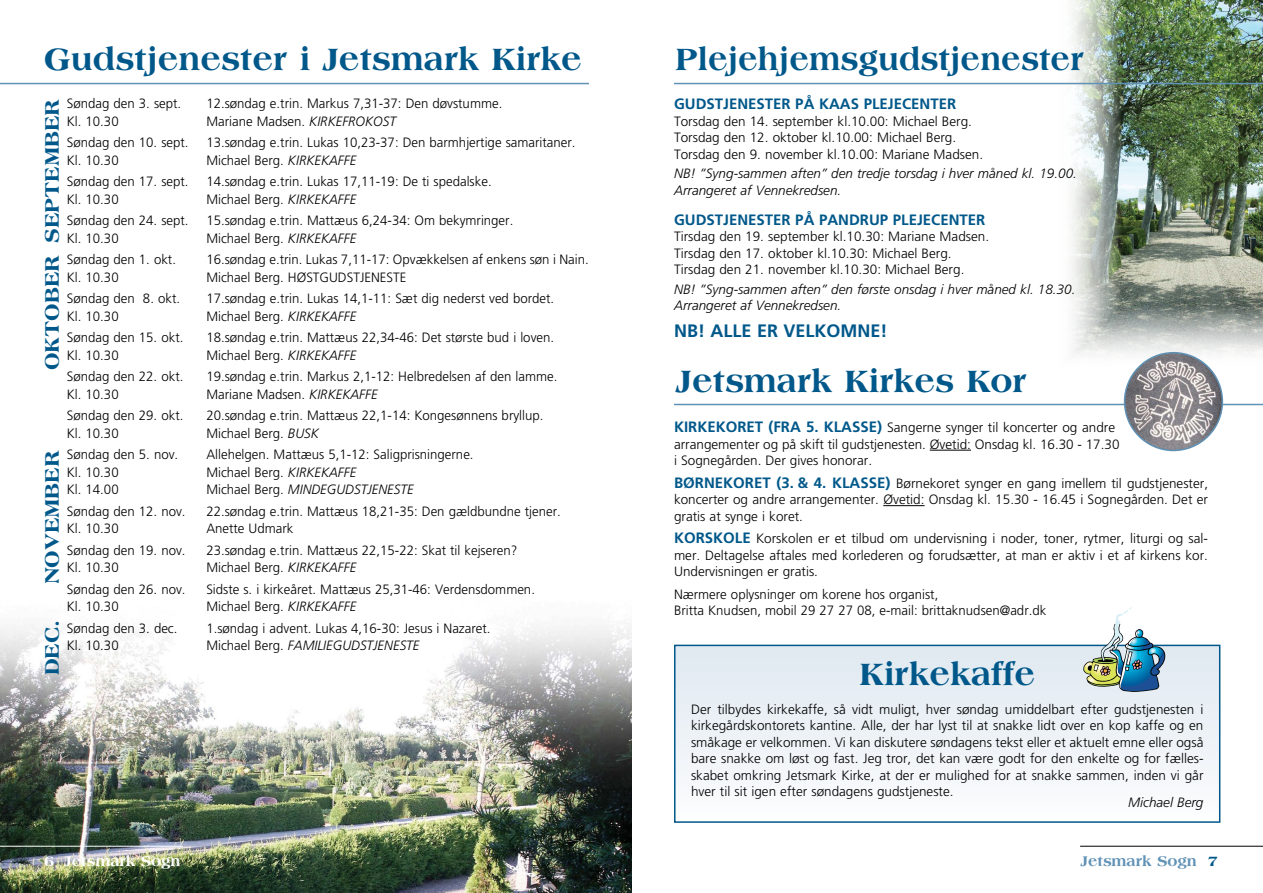
<style>
.page{position:relative;width:1263px;height:893px;background:#fff}
.page>*{position:absolute;margin:0;border:0;box-sizing:border-box;transform-origin:0 0}
.t1{font:800 33px "Americana";color:#00588a}
.t2{font:800 33px "Americana";color:#00588a;scale:.95 1}
.t3{font:800 21px "Americana";color:#00588a}
.t4{font:700 18px "Frutiger";color:#00588a}
.t5{font:700 15px "Frutiger";color:#00588a}
.t6{font:800 15px "Americana";color:#6092b6}
.t7{font:800 15px "Americana";color:#fff}
.t8{font:300 13.5px/16.5px "Frutiger";color:#000}
.t9{font:italic 300 13.5px/16.5px "Frutiger";color:#000}
.s1{font-style:italic}
.s2{font-style:normal}
.s3{font-weight:700;font-size:15px;color:#00588a}
.s4{color:#00588a}
</style>
<div class="page">
<img style="left:1058px;top:0;width:205px;height:369px">
<hr style="left:0;top:83px;width:589px;height:1px;background:#6092b6">
<hr style="left:674px;top:83px;width:589px;height:1px;background:#6092b6">
<hr style="left:1222px;top:404px;width:41px;height:1px;background:#6092b6">
<hr style="left:674px;top:404px;width:451px;height:1px;background:#6092b6">
<hr style="left:930px;top:450px;width:41px;height:1px;background:#000">
<hr style="left:883px;top:505px;width:41px;height:1px;background:#000">
<hr style="left:1080px;top:846px;width:183px;height:1px;background:#000">
<div style="left:675px;top:645px;width:545px;height:177px;background:linear-gradient(to bottom,#dfe8f0,#fcfcfd)"></div>
<div style="left:674px;top:645px;width:546px;height:178px;border:2px solid #00588a"></div>
<img style="left:1083px;top:607px;width:83px;height:85px">
<img style="left:1124px;top:353px;width:98px;height:97px;border-radius:49px">
<div style="left:1124px;top:352px;width:99px;height:99px;border:2px solid #6092b6;border-radius:50%"></div>
<img style="left:0;top:623px;width:631px;height:270px">
<hr style="left:0;top:846px;width:183px;height:1px;background:#fff">
<h1 class="t1" style="left:44px;top:39px;width:539px">Gudstjenester i Jetsmark Kirke</h1>
<h1 class="t2" style="left:675px;top:39px;width:431px">Plejehjemsgudstjenester</h1>
<p class="t5" style="left:674px;top:95px;width:284px">GUDSTJENESTER PÅ KAAS PLEJECENTER</p>
<p class="t8" style="left:674px;top:113px;width:311px">Torsdag den 14. september kl.10.00: Michael Berg.<br>Torsdag den 12. oktober kl.10.00: Michael Berg.<br>Torsdag den 9. november kl.10.00: Mariane Madsen.</p>
<p class="t9" style="left:674px;top:165px;width:404px">NB! ”Syng-sammen aften” den tredje torsdag i hver måned kl. 19.00.<br>Arrangeret af Vennekredsen.</p>
<p class="t5" style="left:674px;top:211px;width:313px">GUDSTJENESTER PÅ PANDRUP PLEJECENTER</p>
<p class="t8" style="left:674px;top:229px;width:317px">Tirsdag den 19. september kl.10.30: Mariane Madsen.<br>Tirsdag den 17. oktober kl.10.30: Michael Berg.<br>Tirsdag den 21. november kl.10.30: Michael Berg.</p>
<p class="t9" style="left:674px;top:281px;width:403px">NB! ”Syng-sammen aften” den første onsdag i hver måned kl. 18.30.<br>Arrangeret af Vennekredsen.</p>
<h3 class="t4" style="left:674px;top:321px;width:215px">NB! ALLE ER VELKOMNE!</h3>
<p class="t8" style="left:67px;top:95px;width:116px">Søndag den 3. sept.</p>
<p class="t8" style="left:206px;top:95px;width:297px">12.søndag e.trin. Markus 7,31-37: Den døvstumme.</p>
<p class="t8" style="left:67px;top:113px;width:53px">Kl. 10.30</p>
<p class="t8" style="left:206px;top:113px;width:191px">Mariane Madsen. <span class="s1">KIRKEFROKOST</span></p>
<p class="t8" style="left:67px;top:134px;width:123px">Søndag den 10. sept.</p>
<p class="t8" style="left:206px;top:134px;width:371px">13.søndag e.trin. Lukas 10,23-37: Den barmhjertige samaritaner.</p>
<p class="t8" style="left:67px;top:152px;width:53px">Kl. 10.30</p>
<p class="t8" style="left:206px;top:152px;width:151px">Michael Berg. <span class="s1">KIRKEKAFFE</span></p>
<p class="t8" style="left:67px;top:173px;width:123px">Søndag den 17. sept.</p>
<p class="t8" style="left:206px;top:173px;width:287px">14.søndag e.trin. Lukas 17,11-19: De ti spedalske.</p>
<p class="t8" style="left:67px;top:191px;width:53px">Kl. 10.30</p>
<p class="t8" style="left:206px;top:191px;width:151px">Michael Berg. <span class="s1">KIRKEKAFFE</span></p>
<p class="t8" style="left:67px;top:212px;width:123px">Søndag den 24. sept.</p>
<p class="t8" style="left:206px;top:212px;width:308px">15.søndag e.trin. Mattæus 6,24-34: Om bekymringer.</p>
<p class="t8" style="left:67px;top:230px;width:53px">Kl. 10.30</p>
<p class="t8" style="left:206px;top:230px;width:151px">Michael Berg. <span class="s1">KIRKEKAFFE</span></p>
<p class="t8" style="left:67px;top:251px;width:111px">Søndag den 1. okt.</p>
<p class="t8" style="left:206px;top:251px;width:384px">16.søndag e.trin. Lukas 7,11-17: Opvækkelsen af enkens søn i Nain.</p>
<p class="t8" style="left:67px;top:269px;width:53px">Kl. 10.30</p>
<p class="t8" style="left:206px;top:269px;width:201px">Michael Berg. HØSTGUDSTJENESTE</p>
<p class="t8" style="left:67px;top:290px;width:115px">Søndag den 8. okt.</p>
<p class="t8" style="left:206px;top:290px;width:349px">17.søndag e.trin. Lukas 14,1-11: Sæt dig nederst ved bordet.</p>
<p class="t8" style="left:67px;top:308px;width:53px">Kl. 10.30</p>
<p class="t8" style="left:206px;top:308px;width:151px">Michael Berg. <span class="s1">KIRKEKAFFE</span></p>
<p class="t8" style="left:67px;top:329px;width:118px">Søndag den 15. okt.</p>
<p class="t8" style="left:206px;top:329px;width:349px">18.søndag e.trin. Mattæus 22,34-46: Det største bud i loven.</p>
<p class="t8" style="left:67px;top:347px;width:53px">Kl. 10.30</p>
<p class="t8" style="left:206px;top:347px;width:151px">Michael Berg. <span class="s1">KIRKEKAFFE</span></p>
<p class="t8" style="left:67px;top:368px;width:118px">Søndag den 22. okt.</p>
<p class="t8" style="left:206px;top:368px;width:353px">19.søndag e.trin. Markus 2,1-12: Helbredelsen af den lamme.</p>
<p class="t8" style="left:67px;top:386px;width:53px">Kl. 10.30</p>
<p class="t8" style="left:206px;top:386px;width:173px">Mariane Madsen. <span class="s1">KIRKEKAFFE</span></p>
<p class="t8" style="left:67px;top:407px;width:118px">Søndag den 29. okt.</p>
<p class="t8" style="left:206px;top:407px;width:339px">20.søndag e.trin. Mattæus 22,1-14: Kongesønnens bryllup.</p>
<p class="t8" style="left:67px;top:425px;width:53px">Kl. 10.30</p>
<p class="t8" style="left:206px;top:425px;width:114px">Michael Berg. <span class="s1">BUSK</span></p>
<p class="t8" style="left:67px;top:446px;width:113px">Søndag den 5. nov.</p>
<p class="t8" style="left:206px;top:446px;width:269px">Allehelgen. Mattæus 5,1-12: Saligprisningerne.</p>
<p class="t8" style="left:67px;top:464px;width:53px">Kl. 10.30</p>
<p class="t8" style="left:206px;top:464px;width:151px">Michael Berg. <span class="s1">KIRKEKAFFE</span></p>
<p class="t8" style="left:67px;top:481px;width:53px">Kl. 14.00</p>
<p class="t9" style="left:206px;top:481px;width:209px"><span class="s2">Michael Berg.</span> MINDEGUDSTJENESTE</p>
<p class="t8" style="left:67px;top:503px;width:120px">Søndag den 12. nov.</p>
<p class="t8" style="left:206px;top:503px;width:356px">22.søndag e.trin. Mattæus 18,21-35: Den gældbundne tjener.</p>
<p class="t8" style="left:67px;top:520px;width:53px">Kl. 10.30</p>
<p class="t8" style="left:206px;top:520px;width:89px">Anette Udmark</p>
<p class="t8" style="left:67px;top:542px;width:120px">Søndag den 19. nov.</p>
<p class="t8" style="left:206px;top:542px;width:312px">23.søndag e.trin. Mattæus 22,15-22: Skat til kejseren?</p>
<p class="t8" style="left:67px;top:559px;width:53px">Kl. 10.30</p>
<p class="t8" style="left:206px;top:559px;width:151px">Michael Berg. <span class="s1">KIRKEKAFFE</span></p>
<p class="t8" style="left:67px;top:581px;width:120px">Søndag den 26. nov.</p>
<p class="t8" style="left:206px;top:581px;width:330px">Sidste s. i kirkeåret. Mattæus 25,31-46: Verdensdommen.</p>
<p class="t8" style="left:67px;top:598px;width:53px">Kl. 10.30</p>
<p class="t8" style="left:206px;top:598px;width:151px">Michael Berg. <span class="s1">KIRKEKAFFE</span></p>
<p class="t8" style="left:67px;top:620px;width:112px">Søndag den 3. dec.</p>
<p class="t8" style="left:206px;top:620px;width:286px">1.søndag i advent. Lukas 4,16-30: Jesus i Nazaret.</p>
<p class="t8" style="left:67px;top:637px;width:53px">Kl. 10.30</p>
<p class="t9" style="left:206px;top:637px;width:215px"><span class="s2">Michael Berg.</span> FAMILIEGUDSTJENESTE</p>
<h2 class="t3" style="left:39px;top:243px;width:145px;rotate:-90deg">SEPTEMBER</h2>
<h2 class="t3" style="left:39px;top:370px;width:117px;rotate:-90deg">OKTOBER</h2>
<h1 class="t1" style="left:675px;top:362px;width:353px">Jetsmark Kirkes Kor</h1>
<p class="t8" style="left:674px;top:419px;width:447px"><span class="s3">KIRKEKORET (FRA 5. KLASSE)</span> Sangerne synger til koncerter og andre arrangementer og på skift til gudstjenesten. Øvetid: Onsdag kl. 16.30 - 17.30 i Sognegården. Der gives honorar.</p>
<p class="t8" style="left:674px;top:475px;width:536px;text-align:justify"><span class="s3">BØRNEKORET (3. &amp; 4. KLASSE)</span> Børnekoret synger en gang imellem til gudstjenester, koncerter og andre arrangementer. Øvetid: Onsdag kl. 15.30 - 16.45 i Sognegården. Det er gratis at synge i koret.</p>
<p class="t8" style="left:674px;top:530px;width:536px;text-align:justify"><span class="s3">KORSKOLE</span> Korskolen er et tilbud om undervisning i noder, toner, rytmer, liturgi og sal&shy;mer. Deltagelse aftales med korlederen og forudsætter, at man er aktiv i et af kirkens kor.<br>Undervisningen er gratis.</p>
<p class="t8" style="left:674px;top:586px;width:374px">Nærmere oplysninger om korene hos organist,<br>Britta Knudsen, mobil 29 27 27 08, e-mail: brittaknudsen@adr.dk</p>
<h2 class="t3" style="left:39px;top:584px;width:135px;rotate:-90deg">NOVEMBER</h2>
<h2 class="t3" style="left:39px;top:675px;width:57px;rotate:-90deg">DEC.</h2>
<h1 class="t1" style="left:859px;top:655px;width:178px">Kirkekaffe</h1>
<p class="t8" style="left:691px;top:701px;width:514px;text-align:justify">Der tilbydes kirkekaffe, så vidt muligt, hver søndag umiddelbart efter gudstjenesten i kirkegårdskontorets kantine. Alle, der har lyst til at snakke lidt over en kop kaffe og en småkage er velkommen. Vi kan diskutere søndagens tekst eller et aktuelt emne eller også bare snakke om løst og fast. Jeg tror, det kan være godt for den enkelte og for fælles&shy;skabet omkring Jetsmark Kirke, at der er mulighed for at snakke sammen, inden vi går hver til sit igen efter søndagens gudstjeneste.</p>
<p class="t9" style="left:1128px;top:794px;width:77px">Michael Berg</p>
<p class="t7" style="left:44px;top:852px;width:138px">6 Jetsmark Sogn</p>
<p class="t6" style="left:1080px;top:852px;width:139px">Jetsmark Sogn <span class="s4">7</span></p>
</div>
